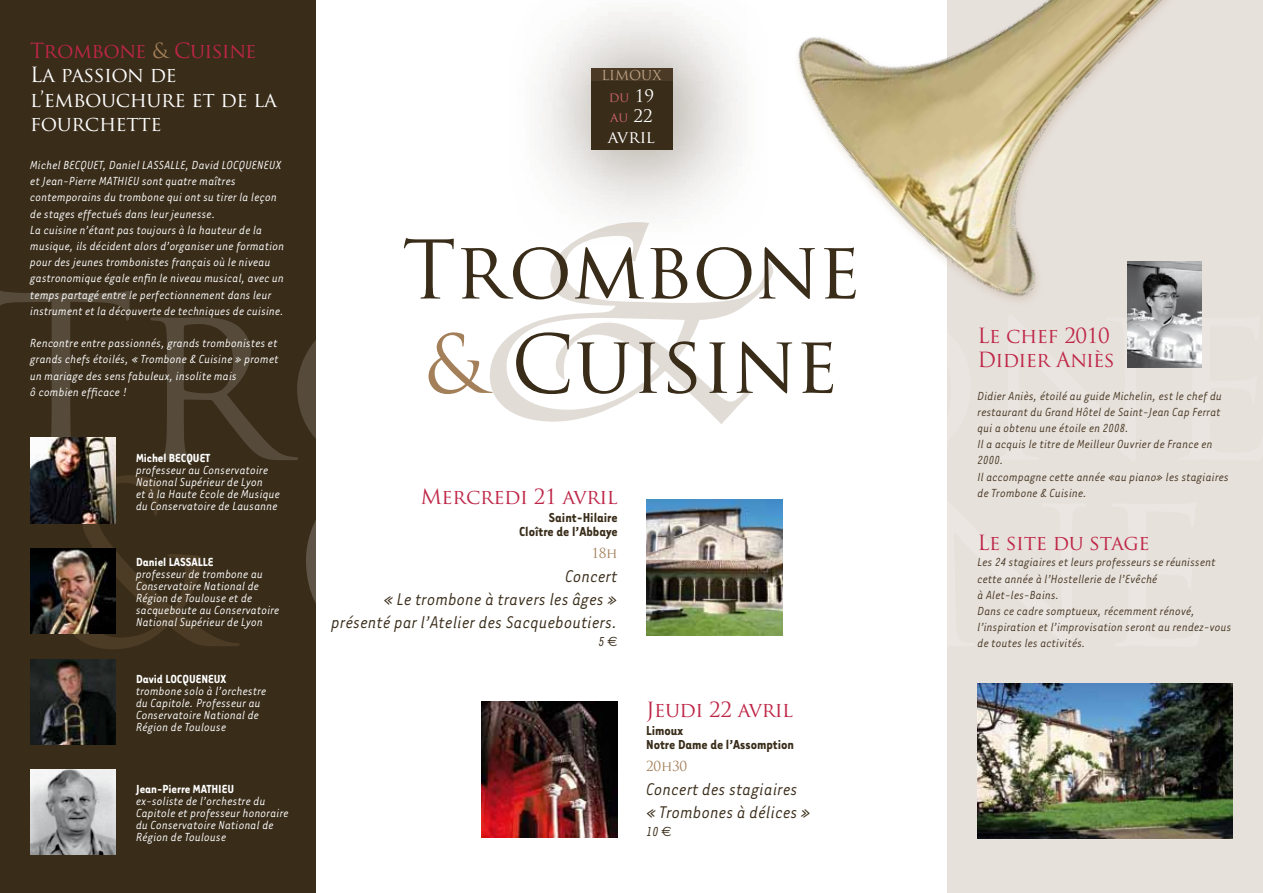
<style>
.page{position:relative;width:1263px;height:893px;background:#fff}
.page>*{position:absolute;margin:0;border:0;box-sizing:border-box;transform-origin:0 0}
.t1{font:78.6px/94.3px "Trajan Pro";letter-spacing:-.01em;color:#392c19}
.t2{font:20.4px/24.5px "Trajan Pro";letter-spacing:-.02em;color:#be2647}
.t3{font:20.4px/24.5px "Trajan Pro";letter-spacing:-.02em;color:#fff}
.t4{font:italic 19.5px/23.4px "Tarzana Narrow";color:#392c19;text-align:right}
.t5{font:16.95px "Trajan Pro";letter-spacing:-.01em;color:#fff}
.t6{font:700 15px/13.5px "Tarzana Narrow";color:#392c19;text-align:right}
.t7{font:italic 15px "Tarzana Narrow";color:#392c19}
.t8{font:italic 13.5px/12px "Tarzana Narrow";color:#fff}
.t9{font:italic 13.5px/16.2px "Tarzana Narrow";color:#483823}
.t10{font:700 13.5px "Tarzana Narrow";color:#fff}
.t11{font:13.5px "Trajan Pro";letter-spacing:-.02em;color:#a4805a}
.t12{font:13.35px/20.5px "Trajan Pro";color:#cd646a}
.t13{font:13.35px "Trajan Pro";color:#bea387}
.s1{color:#be2647}
.s2{color:#a4805a}
.s3{font-size:16.95px;color:#fff}
.s4{font-family:"Euro Sans";font-style:normal;font-size:13.5px}
</style>
<div class="page">
<div style="left:0;top:0;width:316px;height:893px;background:#392c19"></div>
<div style="left:947px;top:0;width:316px;height:893px;background:#e7e1dc"></div>
<svg style="left:306px;top:499px;width:477px;height:137px"></svg>
<svg style="left:59px;top:475px;width:181px;height:174px"></svg>
<svg style="left:0;top:291px;width:316px;height:172px"></svg>
<svg style="left:490px;top:244px;width:239px;height:180px"></svg>
<img style="left:646px;top:500px;width:136px;height:136px">
<img style="left:977px;top:684px;width:256px;height:155px">
<img style="left:482px;top:701px;width:136px;height:136px">
<img style="left:30px;top:438px;width:85px;height:85px">
<img style="left:30px;top:549px;width:85px;height:85px">
<img style="left:30px;top:659px;width:85px;height:85px">
<img style="left:30px;top:770px;width:85px;height:85px">
<img style="left:596px;top:0;width:606px;height:416px">
<img style="left:1127px;top:261px;width:75px;height:106px">
<div style="left:499px;top:0;width:268px;height:244px;background:#483823;opacity:.75"></div>
<div style="left:499px;top:0;width:248px;height:176px;background:#483823;opacity:.75"></div>
<div style="left:591px;top:68px;width:81px;height:12px;background:#4b3a25"></div>
<h2 class="t3" style="left:30px;top:38px;width:248px"><span class="s1">Trombone</span> <span class="s2">&amp;</span> <span class="s1">Cuisine<br></span>La passion de l’embouchure et de la fourchette</h2>
<p class="t8" style="left:30px;top:156px;width:256px;line-height:16.2px">Michel BECQUET, Daniel LASSALLE, David LOCQUENEUX et Jean-Pierre MATHIEU sont quatre maîtres contemporains du trombone qui ont su tirer la leçon de stages effectués dans leur jeunesse.<br>La cuisine n’étant pas toujours à la hauteur de la musique, ils décident alors d’organiser une formation pour des jeunes trombonistes français où le niveau gastronomique égale enfin le niveau musical, avec un temps partagé entre le perfectionnement dans leur instrument et la découverte de techniques de cuisine.</p>
<p class="t8" style="left:30px;top:335px;width:250px;line-height:16.2px">Rencontre entre passionnés, grands trombonistes et grands chefs étoilés, « Trombone &amp; Cuisine » promet un mariage des sens fabuleux, insolite mais<br>ô combien efficace !</p>
<h2 class="t2" style="left:977px;top:323px;width:139px">Le chef 2010<br>Didier Aniès</h2>
<p class="t13" style="left:601px;top:67px;width:62px">LIMOUX</p>
<p class="t12" style="left:609px;top:86px;width:47px">du <span class="s3">19 </span>au <span class="s3">22</span></p>
<p class="t5" style="left:608px;top:126px;width:49px">avril</p>
<h1 class="t1" style="left:402px;top:222px;width:461px">Trombone <span class="s2">&amp;</span> Cuisine</h1>
<p class="t9" style="left:977px;top:387px;width:253px">Didier Aniès, étoilé au guide Michelin, est le chef du restaurant du Grand Hôtel de Saint-Jean Cap Ferrat qui a obtenu une étoile en 2008.<br>Il a acquis le titre de Meilleur Ouvrier de France en 2000.<br>Il accompagne cette année «au piano» les stagiaires</p>
<p class="t10" style="left:136px;top:449px;width:75px">Michel BECQUET</p>
<p class="t8" style="left:136px;top:463px;width:146px">professeur au Conservatoire<br>National Supérieur de Lyon<br>et à la Haute Ecole de Musique du Conservatoire de Lausanne</p>
<h2 class="t2" style="left:421px;top:484px;width:199px">Mercredi 21 avril</h2>
<p class="t9" style="left:977px;top:484px;width:111px">de Trombone &amp; Cuisine.</p>
<p class="t6" style="left:519px;top:510px;width:100px">Saint-Hilaire<br>Cloître de l’Abbaye</p>
<p class="t11" style="left:591px;top:545px;width:28px">18h</p>
<h3 class="t4" style="left:332px;top:563px;width:288px">Concert<br>« Le trombone à travers les âges » présenté par l’Atelier des Sacqueboutiers.</h3>
<p class="t7" style="left:598px;top:633px;width:21px">5 <span class="s4">€</span></p>
<h2 class="t2" style="left:977px;top:530px;width:174px">Le site du stage</h2>
<p class="t9" style="left:977px;top:554px;width:255px">Les 24 stagiaires et leurs professeurs se réunissent cette année à l’Hostellerie de l’Evêché<br>à Alet-les-Bains.<br>Dans ce cadre somptueux, récemment rénové, l’inspiration et l’improvisation seront au rendez-vous de toutes les activités.</p>
<p class="t10" style="left:136px;top:554px;width:79px">Daniel LASSALLE</p>
<p class="t8" style="left:136px;top:568px;width:145px">professeur de trombone au<br>Conservatoire National de<br>Région de Toulouse et de sacqueboute au Conservatoire<br>National Supérieur de Lyon</p>
<p class="t10" style="left:136px;top:670px;width:92px">David LOCQUENEUX</p>
<p class="t8" style="left:136px;top:684px;width:132px">trombone solo à l’orchestre du Capitole. Professeur au<br>Conservatoire National de<br>Région de Toulouse</p>
<p class="t10" style="left:136px;top:781px;width:100px">Jean-Pierre MATHIEU</p>
<p class="t8" style="left:136px;top:795px;width:154px">ex-soliste de l’orchestre du<br>Capitole et professeur honoraire du Conservatoire National de<br>Région de Toulouse</p>
<h2 class="t2" style="left:646px;top:698px;width:148px">Jeudi 22 avril</h2>
<p class="t6" style="left:646px;top:723px;width:149px;text-align:left">Limoux<br>Notre Dame de l’Assomption</p>
<p class="t11" style="left:646px;top:758px;width:43px">20h30</p>
<h3 class="t4" style="left:646px;top:776px;width:167px;text-align:left">Concert des stagiaires « Trombones à délices »</h3>
<p class="t7" style="left:646px;top:823px;width:27px">10 <span class="s4">€</span></p>
</div>
